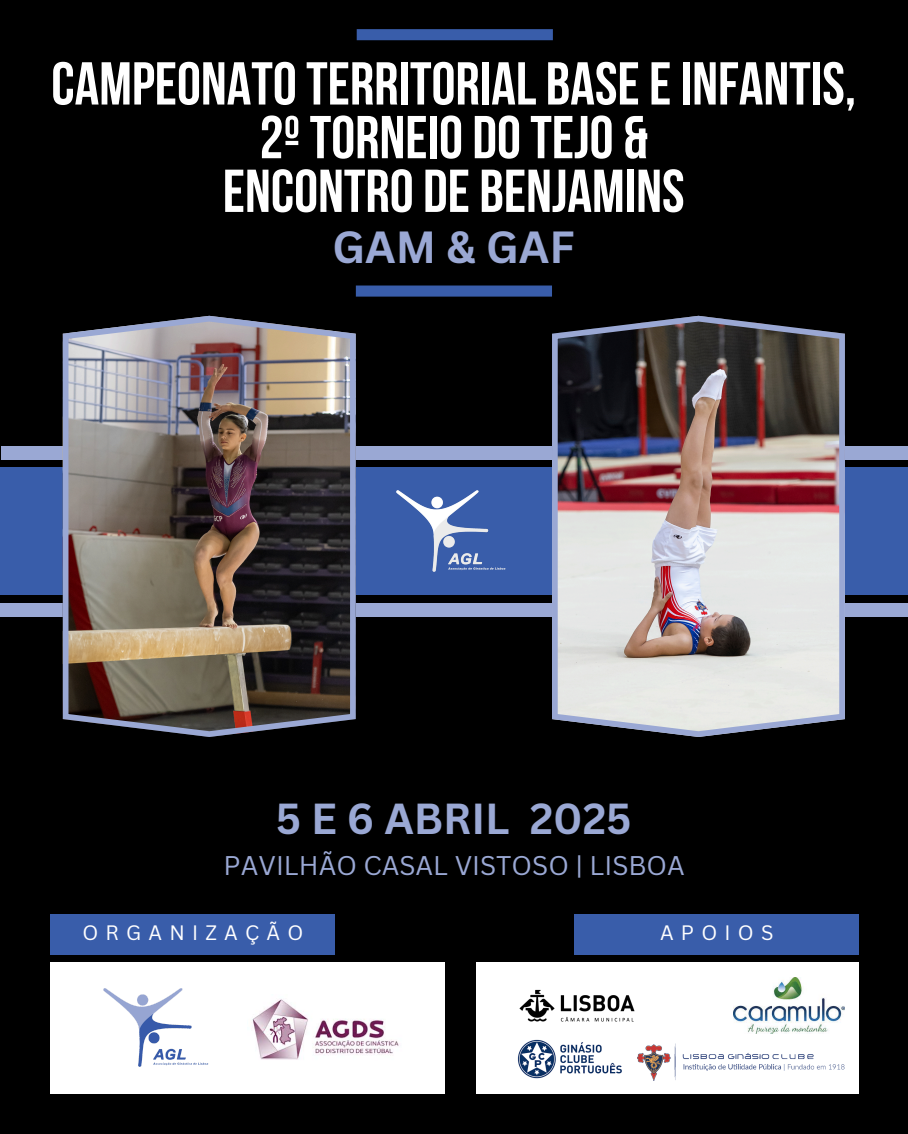
<style>
.page{position:relative;width:908px;height:1134px;background:#fff}
.page>*{position:absolute;margin:0;border:0;box-sizing:border-box;transform-origin:0 0}
.t1{font:700 60.4px/53.7px "Bebas Neue";color:#fff;text-align:center}
.t2{font:700 43.84px "Canva Sans";color:#9aa8d4}
.t3{font:700 42.24px "Canva Sans";color:#9aa8d4}
.t4{font:26.32px "Canva Sans";color:#9aa8d4}
.t5{font:20.32px "Canva Sans";letter-spacing:.355em;color:#fff}
</style>
<div class="page">
<div style="left:0;top:0;width:907px;height:1134px;background:#000"></div>
<div style="left:0;top:468px;width:907px;height:127px;background:#395daa"></div>
<div style="left:1px;top:446px;width:906px;height:14px;background:#9aa8d4"></div>
<div style="left:0;top:603px;width:907px;height:14px;background:#9aa8d4"></div>
<img style="left:63px;top:316px;width:292px;height:421px">
<img style="left:396px;top:490px;width:110px;height:82px">
<img style="left:552px;top:316px;width:292px;height:421px">
<div style="left:51px;top:914px;width:284px;height:40px;background:#395daa"></div>
<div style="left:51px;top:963px;width:394px;height:131px;background:#fff"></div>
<div style="left:476px;top:963px;width:382px;height:131px;background:#fff"></div>
<div style="left:574px;top:914px;width:284px;height:40px;background:#395daa"></div>
<img style="left:103px;top:988px;width:106px;height:79px">
<img style="left:733px;top:977px;width:111px;height:56px">
<div style="left:356px;top:29px;width:196px;height:11px;background:#395daa"></div>
<div style="left:356px;top:286px;width:196px;height:11px;background:#395daa"></div>
<img style="left:517px;top:1040px;width:105px;height:39px">
<img style="left:252px;top:999px;width:147px;height:61px">
<img style="left:519px;top:989px;width:116px;height:33px">
<img style="left:637px;top:1043px;width:207px;height:38px">
<p class="t1" style="left:51px;top:63px;width:806px">CAMPEONATOTERRITORIAL BASEEINFANTIS,<br>2ºTORNEIO DOTEJO &amp;<br>ENCONTRO DE BENJAMINS</p>
<h2 class="t2" style="left:332px;top:216px;width:243px">GAM &amp; GAF</h2>
<h2 class="t3" style="left:275px;top:789px;width:357px">5 E 6 ABRIL 2025</h2>
<p class="t4" style="left:223px;top:847px;width:462px">PAVILHÃO CASAL VISTOSO | LISBOA</p>
<p class="t5" style="left:82px;top:919px;width:222px">ORGANIZAÇÃO</p>
<p class="t5" style="left:659px;top:919px;width:115px">APOIOS</p>
</div>
